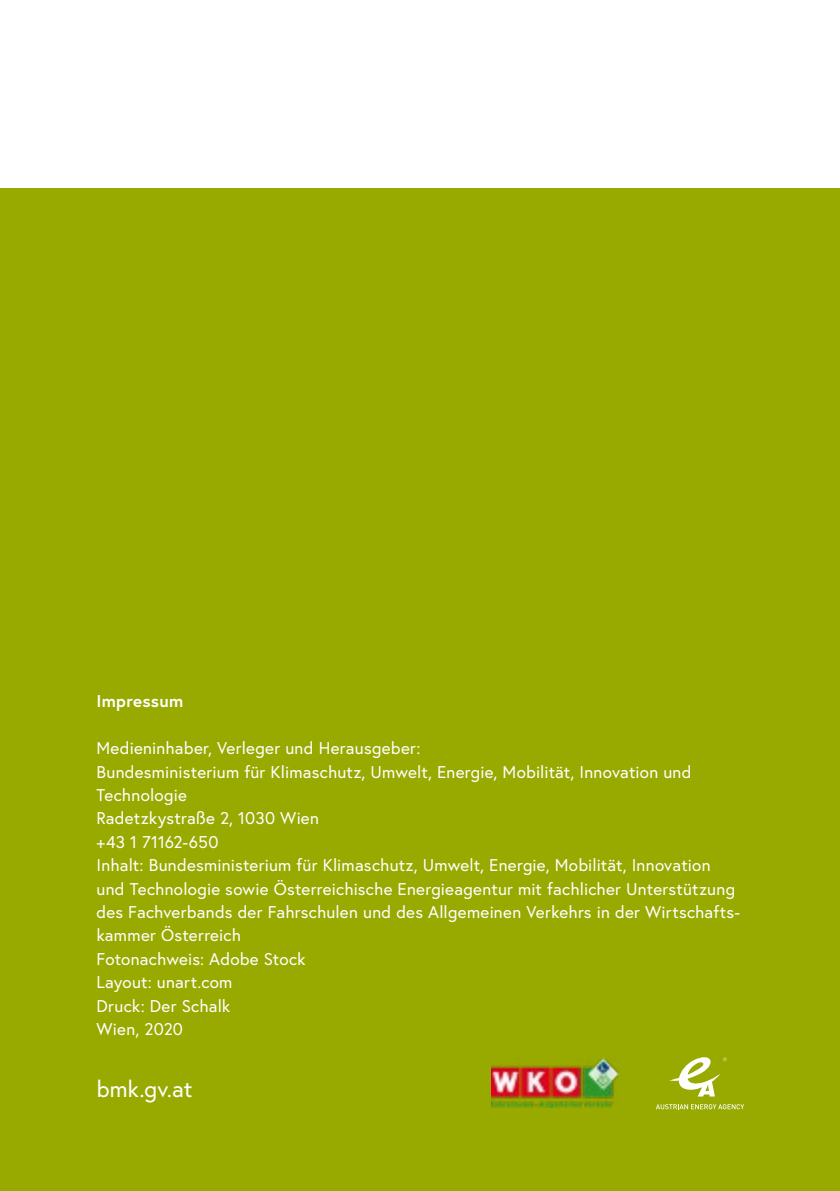
<style>
.page{position:relative;width:840px;height:1191px;background:#fff}
.page>*{position:absolute;margin:0;border:0;box-sizing:border-box;transform-origin:0 0}
.t1{font:23px "Europa Austria";letter-spacing:.005em;color:#fff}
.t2{font:17px/23.4px "Europa Austria";letter-spacing:.015em;color:#fff}
.t3{font:700 17px "Europa Austria";letter-spacing:.015em;color:#fff}
</style>
<div class="page">
<div style="left:0;top:188px;width:839px;height:1003px;background:#98a900"></div>
<img style="left:491px;top:1058px;width:127px;height:49px">
<svg style="left:669px;top:1057px;width:57px;height:39px"></svg>
<svg style="left:656px;top:1104px;width:87px;height:5px"></svg>
<p class="t3" style="left:96px;top:690px;width:88px">Impressum</p>
<p class="t2" style="left:96px;top:736px;width:645px">Medieninhaber, Verleger und Herausgeber:<br>Bundesministerium für Klimaschutz, Umwelt, Energie, Mobilität, Innovation und Technologie<br>Radetzkystraße 2, 1030 Wien<br>+43 1 71162-650<br>Inhalt: Bundesministerium für Klimaschutz, Umwelt, Energie, Mobilität, Innovation und Technologie sowie Österreichische Energieagentur mit fachlicher Unterstützung des Fachverbands der Fahrschulen und des Allgemeinen Verkehrs in der Wirtschafts&shy;kammer Österreich<br>Fotonachweis: Adobe Stock<br>Layout: unart.com<br>Druck: Der Schalk<br>Wien, 2020</p>
<h1 class="t1" style="left:96px;top:1074px;width:97px">bmk.gv.at</h1>
</div>
